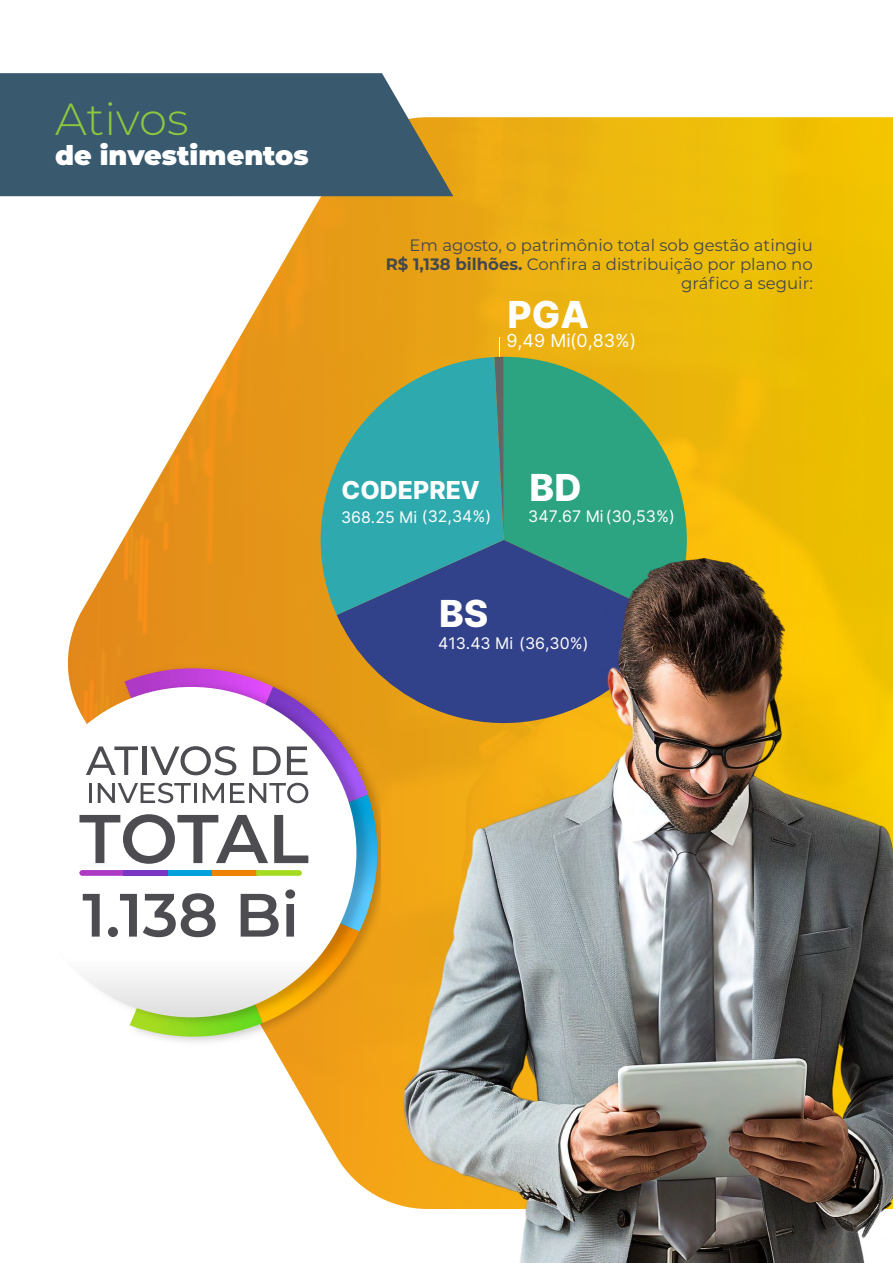
<style>
.page{position:relative;width:893px;height:1263px;background:#fff}
.page>*{position:absolute;margin:0;border:0;box-sizing:border-box;transform-origin:0 0}
.t1{font:600 68.85px "Montserrat";letter-spacing:-.01em;color:#4c4c51}
.t2{font:600 61.05px "Montserrat";color:#4c4c51}
.t3{font:300 45px "Montserrat";color:#8dc63f}
.t4{font:800 37.2px "Inter";color:#fff}
.t5{font:900 27px "Montserrat";color:#fff}
.t6{font:800 24.75px "Inter";color:#fff}
.t7{font:18px "Inter";color:#fff}
.t8{font:16.5px/19px "Montserrat";color:#44484e;text-align:right}
.t9{font:15.9px "Inter";color:#fff}
.s1{font-weight:700}
</style>
<div class="page">
<img style="left:66px;top:117px;width:827px;height:1090px">
<svg style="left:0;top:73px;width:453px;height:123px;background:#476372"></svg>
<img style="left:119px;top:659px;width:261px;height:390px">
<img style="left:66px;top:678px;width:13px;height:352px">
<div style="left:26px;top:687px;width:330px;height:330px;background:#fff;border-radius:165px"></div>
<svg style="left:79px;top:668px;width:304px;height:373px"></svg>
<svg style="left:504px;top:357px;width:183px;height:201px;background:#54a769"></svg>
<svg style="left:337px;top:540px;width:333px;height:209px;background:#878250"></svg>
<svg style="left:295px;top:357px;width:209px;height:258px;background:#66a17f"></svg>
<svg style="left:494px;top:357px;width:10px;height:183px;background:#4c8886"></svg>
<img style="left:404px;top:558px;width:489px;height:705px">
<h3 class="t3" style="left:55px;top:88px;width:135px">Ativos</h3>
<h3 class="t5" style="left:55px;top:135px;width:255px">de investimentos</h3>
<p class="t8" style="left:386px;top:235px;width:429px">Em agosto, o patrimônio total sob gestão atingiu<br><span class="s1">R$ 1,138 bilhões.</span> Confira a distribuição por plano no gráfico a seguir:</p>
<h3 class="t4" style="left:508px;top:287px;width:83px">PGA</h3>
<p class="t7" style="left:506px;top:327px;width:131px">9,49 Mi (0,83%)</p>
<h3 class="t6" style="left:342px;top:472px;width:140px">CODEPREV</h3>
<p class="t9" style="left:341px;top:505px;width:152px">368.25 Mi (32,34%)</p>
<h3 class="t4" style="left:439px;top:586px;width:51px">BS</h3>
<h3 class="t4" style="left:530px;top:461px;width:53px">BD</h3>
<p class="t9" style="left:528px;top:504px;width:148px">347.67 Mi(30,53%)</p>
<p class="t9" style="left:438px;top:631px;width:152px">413.43 Mi (36,30%)</p>
<h1 class="t1" style="left:79px;top:790px;width:231px">TOTAL</h1>
<h2 class="t2" style="left:82px;top:872px;width:218px">1.138 Bi</h2>
</div>
